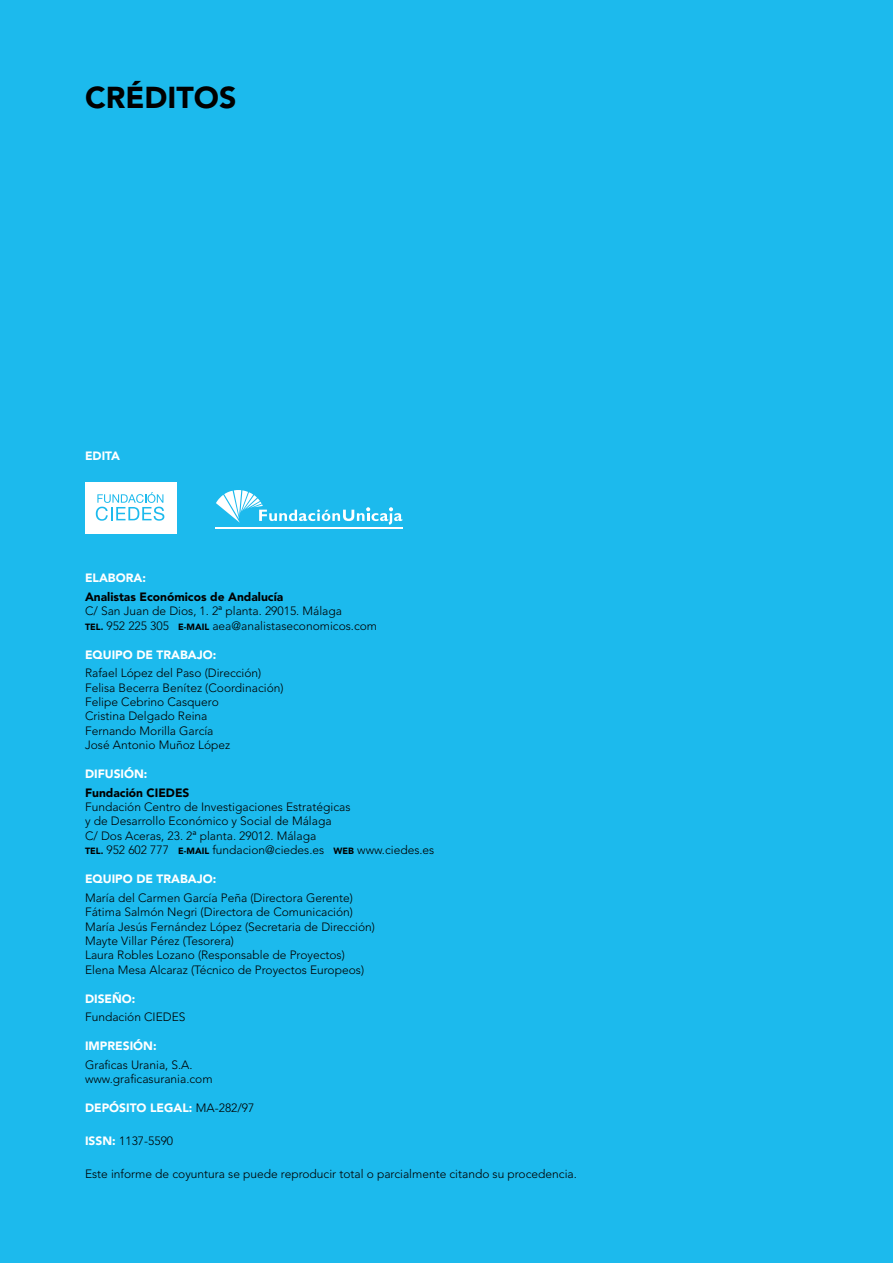
<style>
.page{position:relative;width:893px;height:1263px;background:#1cbaed}
.page>*{position:absolute;margin:0;border:0;box-sizing:border-box;transform-origin:0 0}
.t1{font:900 30px "Avenir LT Std";color:#000}
.t2{font:300 12px/14.4px "Avenir LT Std";color:#000}
.t3{font:900 12px "Avenir LT Std";color:#fff}
.t4{font:900 12px "Avenir LT Std";color:#000}
.s1{font-weight:900;font-size:9px}
.s2{font-weight:300;color:#000}
.s3{font-weight:900;color:#fff}
</style>
<div class="page">
<svg style="left:216px;top:490px;width:186px;height:35px"></svg>
<hr style="left:215px;top:527px;width:187px;height:1px;background:#fff">
<div style="left:85px;top:483px;width:91px;height:51px;background:#fff"></div>
<svg style="left:96px;top:492px;width:68px;height:29px"></svg>
<h1 class="t1" style="left:85px;top:79px;width:153px">CRÉDITOS</h1>
<p class="t3" style="left:85px;top:449px;width:36px">EDITA</p>
<p class="t3" style="left:85px;top:571px;width:62px">ELABORA:</p>
<p class="t4" style="left:85px;top:589px;width:200px">Analistas Económicos de Andalucía</p>
<p class="t2" style="left:85px;top:604px;width:294px">C/ San Juan de Dios, 1. 2ª planta. 29015. Málaga<br><span class="s1">TEL.</span> 952 225 305 <span class="s1">E-MAIL</span> aea@analistaseconomicos.com</p>
<p class="t3" style="left:85px;top:647px;width:133px">EQUIPO DE TRABAJO:</p>
<p class="t2" style="left:85px;top:666px;width:200px">Rafael López del Paso (Dirección)<br>Felisa Becerra Benítez (Coordinación)<br>Felipe Cebrino Casquero<br>Cristina Delgado Reina<br>Fernando Morilla García<br>José Antonio Muñoz López</p>
<p class="t3" style="left:85px;top:766px;width:64px">DIFUSIÓN:</p>
<p class="t4" style="left:85px;top:785px;width:106px">Fundación CIEDES</p>
<p class="t2" style="left:85px;top:800px;width:351px">Fundación Centro de Investigaciones Estratégicas<br>y de Desarrollo Económico y Social de Málaga<br>C/ Dos Aceras, 23. 2ª planta. 29012. Málaga<br><span class="s1">TEL.</span> 952 602 777 <span class="s1">E-MAIL</span> fundacion@ciedes.es <span class="s1">WEB</span> www.ciedes.es</p>
<p class="t3" style="left:85px;top:871px;width:133px">EQUIPO DE TRABAJO:</p>
<p class="t2" style="left:85px;top:890px;width:291px">María del Carmen García Peña (Directora Gerente)<br>Fátima Salmón Negri (Directora de Comunicación)<br>María Jesús Fernández López (Secretaria de Dirección)<br>Mayte Villar Pérez (Tesorera)<br>Laura Robles Lozano (Responsable de Proyectos)<br>Elena Mesa Alcaraz (Técnico de Proyectos Europeos)</p>
<p class="t3" style="left:85px;top:991px;width:52px">DISEÑO:</p>
<p class="t2" style="left:85px;top:1010px;width:102px">Fundación CIEDES</p>
<p class="t3" style="left:85px;top:1038px;width:73px">IMPRESIÓN:</p>
<p class="t2" style="left:85px;top:1057px;width:129px">Graficas Urania, S.A. www.graficasurania.com</p>
<p class="t3" style="left:85px;top:1100px;width:171px">DEPÓSITO LEGAL: <span class="s2">MA-282/97</span></p>
<p class="t2" style="left:85px;top:1133px;width:90px"><span class="s3">ISSN:</span> 1137-5590</p>
<p class="t2" style="left:85px;top:1166px;width:493px">Este informe de coyuntura se puede reproducir total o parcialmente citando su procedencia.</p>
</div>
